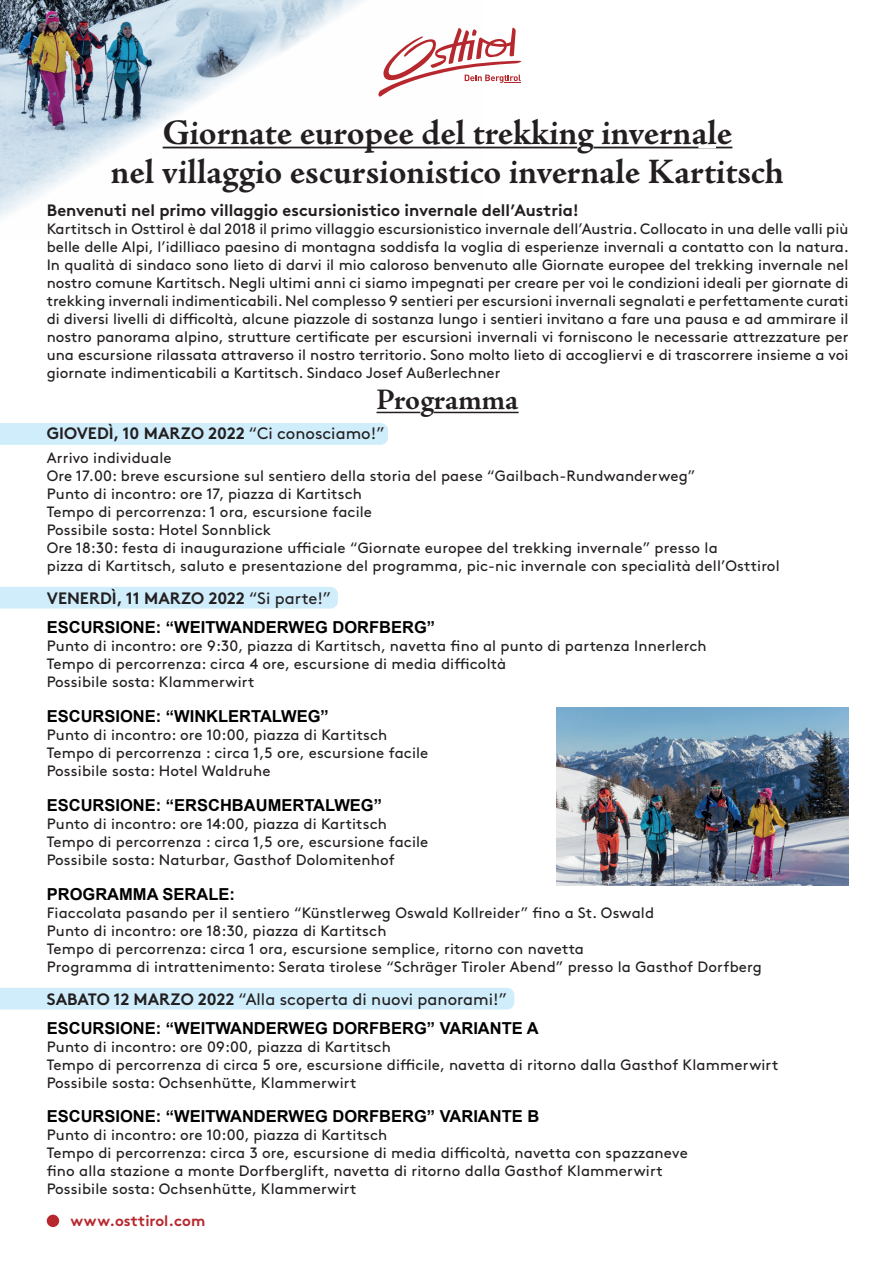
<style>
.page{position:relative;width:893px;height:1263px;background:#fff}
.page>*{position:absolute;margin:0;border:0;box-sizing:border-box;transform-origin:0 0}
.t1{font:700 36px/39px "Adobe Jenson Pro";letter-spacing:-.005em;color:#231f20;text-align:center}
.t2{font:700 30px "Adobe Jenson Pro";letter-spacing:-.005em;color:#231f20}
.t3{font:700 16.5px "Arial";color:#000001}
.t4{font:700 16.5px "Brown";color:#231f20}
.t5{font:16.5px "Brown";color:#231f20}
.t6{font:15px/18px "Brown";letter-spacing:.01em;color:#231f20}
.t7{font:700 15px "Brown";color:#b7282e}
.s1{font-weight:400}
.s2{font-weight:700}
</style>
<div class="page">
<img style="left:0;top:0;width:483px;height:218px">
<div style="left:0;top:423px;width:388px;height:22px;background:#cfedfb"></div>
<div style="left:0;top:988px;width:514px;height:21px;background:#cfedfb"></div>
<div style="left:0;top:587px;width:338px;height:21px;background:#cfedfb"></div>
<hr style="left:163px;top:147px;width:414px;height:1px;background:#231f20">
<hr style="left:593px;top:147px;width:139px;height:1px;background:#231f20">
<hr style="left:376px;top:412px;width:44px;height:1px;background:#231f20">
<hr style="left:434px;top:412px;width:85px;height:1px;background:#231f20">
<svg style="left:698px;top:146px;width:18px;height:2px"></svg>
<div style="left:47px;top:1215px;width:12px;height:12px;background:#b7282e;border-radius:50%"></div>
<svg style="left:378px;top:27px;width:144px;height:70px"></svg>
<img style="left:557px;top:708px;width:291px;height:177px">
<h1 class="t1" style="left:111px;top:114px;width:675px">Giornate europee del trekking invernale<br>nel villaggio escursionistico invernale Kartitsch</h1>
<p class="t4" style="left:47px;top:197px;width:534px">Benvenuti nel primo villaggio escursionistico invernale dell’Austria!</p>
<p class="t6" style="left:47px;top:218px;width:804px;text-align:justify">Kartitsch in Osttirol è dal 2018 il primo villaggio escursionistico invernale dell’Austria. Collocato in una delle valli più belle delle Alpi, l’idilliaco paesino di montagna soddisfa la voglia di esperienze invernali a contatto con la natura.<br>In qualità di sindaco sono lieto di darvi il mio caloroso benvenuto alle Giornate europee del trekking invernale nel nostro comune Kartitsch. Negli ultimi anni ci siamo impegnati per creare per voi le condizioni ideali per giornate di trekking invernali indimenticabili. Nel complesso 9 sentieri per escursioni invernali segnalati e perfettamente curati di diversi livelli di difficoltà, alcune piazzole di sostanza lungo i sentieri invitano a fare una pausa e ad ammirare il nostro panorama alpino, strutture certificate per escursioni invernali vi forniscono le necessarie attrezzature per una escursione rilassata attraverso il nostro territorio. Sono molto lieto di accogliervi e di trascorrere insieme a voi giornate indimenticabili a Kartitsch. Sindaco Josef Außerlechner</p>
<h2 class="t2" style="left:376px;top:383px;width:144px">Programma</h2>
<p class="t4" style="left:47px;top:420px;width:339px">GIOVEDÌ, 10 MARZO 2022 <span class="s1">“Ci conosciamo!”</span></p>
<p class="t6" style="left:47px;top:448px;width:734px">Arrivo individuale<br>Ore 17.00: breve escursione sul sentiero della storia del paese “Gailbach-Rundwanderweg”<br>Punto di incontro: ore 17, piazza di Kartitsch<br>Tempo di percorrenza: 1 ora, escursione facile<br>Possibile sosta: Hotel Sonnblick<br>Ore 18:30: festa di inaugurazione ufficiale “Giornate europee del trekking invernale” presso la<br>pizza di Kartitsch, saluto e presentazione del programma, pic-nic invernale con specialità dell’Osttirol</p>
<p class="t4" style="left:47px;top:585px;width:286px">VENERDÌ, 11 MARZO 2022 <span class="s1">“Si parte!”</span></p>
<p class="t3" style="left:47px;top:616px;width:390px">ESCURSIONE: “WEITWANDERWEG DORFBERG”</p>
<p class="t6" style="left:47px;top:636px;width:661px">Punto di incontro: ore 9:30, piazza di Kartitsch, navetta fino al punto di partenza Innerlerch<br>Tempo di percorrenza: circa 4 ore, escursione di media difficoltà<br>Possibile sosta: Klammerwirt</p>
<p class="t3" style="left:47px;top:705px;width:284px">ESCURSIONE: “WINKLERTALWEG”</p>
<p class="t6" style="left:47px;top:725px;width:383px">Punto di incontro: ore 10:00, piazza di Kartitsch<br>Tempo di percorrenza : circa 1,5 ore, escursione facile<br>Possibile sosta: Hotel Waldruhe</p>
<p class="t3" style="left:47px;top:794px;width:337px">ESCURSIONE: “ERSCHBAUMERTALWEG”</p>
<p class="t6" style="left:47px;top:813px;width:383px">Punto di incontro: ore 14:00, piazza di Kartitsch<br>Tempo di percorrenza : circa 1,5 ore, escursione facile<br>Possibile sosta: Naturbar, Gasthof Dolomitenhof</p>
<p class="t3" style="left:47px;top:883px;width:190px">PROGRAMMA SERALE:</p>
<p class="t6" style="left:47px;top:902px;width:717px">Fiaccolata pasando per il sentiero “Künstlerweg Oswald Kollreider” fino a St. Oswald<br>Punto di incontro: ore 18:30, piazza di Kartitsch<br>Tempo di percorrenza: circa 1 ora, escursione semplice, ritorno con navetta<br>Programma di intrattenimento: Serata tirolese “Schräger Tiroler Abend” presso la Gasthof Dorfberg</p>
<p class="t5" style="left:47px;top:986px;width:462px"><span class="s2">SABATO 12 MARZO 2022</span> “Alla scoperta di nuovi panorami!”</p>
<p class="t3" style="left:47px;top:1017px;width:493px">ESCURSIONE: “WEITWANDERWEG DORFBERG” VARIANTE A</p>
<p class="t6" style="left:47px;top:1036px;width:733px">Punto di incontro: ore 09:00, piazza di Kartitsch<br>Tempo di percorrenza di circa 5 ore, escursione difficile, navetta di ritorno dalla Gasthof Klammerwirt<br>Possibile sosta: Ochsenhütte, Klammerwirt</p>
<p class="t3" style="left:47px;top:1105px;width:494px">ESCURSIONE: “WEITWANDERWEG DORFBERG” VARIANTE B</p>
<p class="t6" style="left:47px;top:1125px;width:643px">Punto di incontro: ore 10:00, piazza di Kartitsch<br>Tempo di percorrenza: circa 3 ore, escursione di media difficoltà, navetta con spazzaneve fino alla stazione a monte Dorfberglift, navetta di ritorno dalla Gasthof Klammerwirt Possibile sosta: Ochsenhütte, Klammerwirt</p>
<p class="t7" style="left:71px;top:1208px;width:136px">www.osttirol.com</p>
</div>
